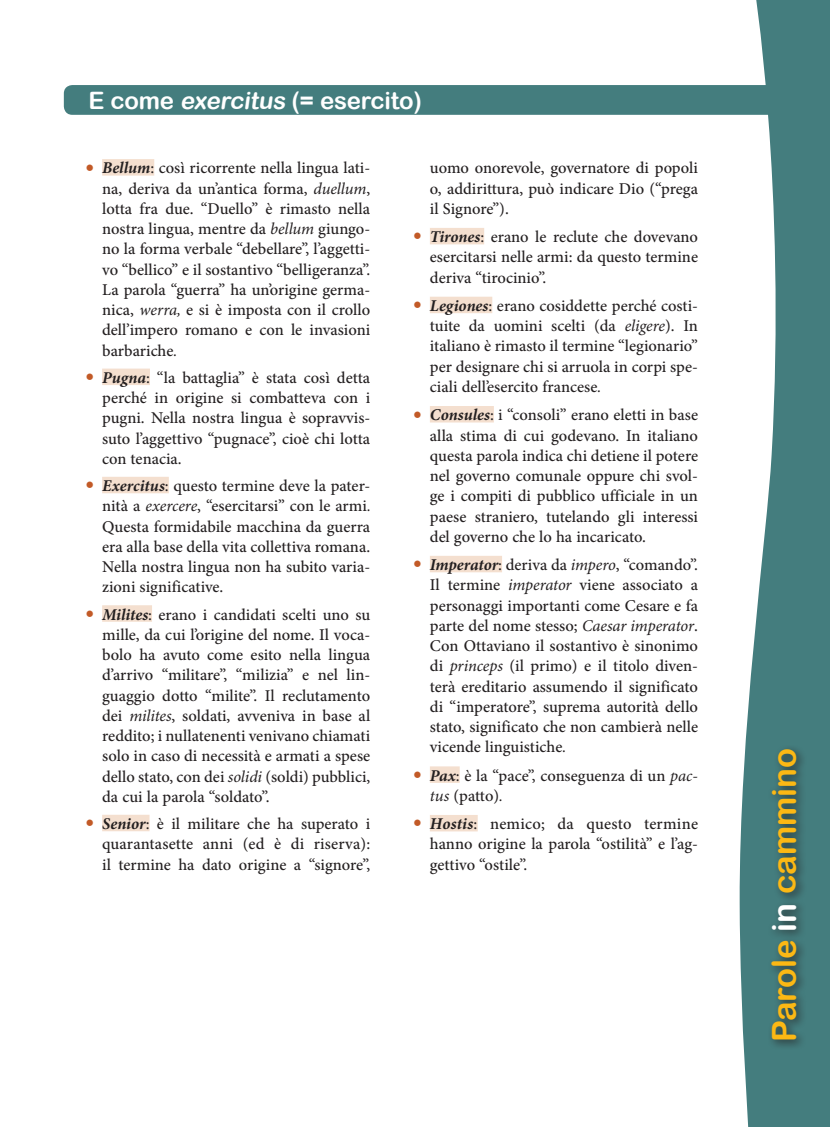
<style>
.page{position:relative;width:830px;height:1127px;background:#fff}
.page>*{position:absolute;margin:0;border:0;box-sizing:border-box;transform-origin:0 0}
.t1{font:33px "Arial Rounded MT Bold";color:#fcb814}
._08A_il_mito_dimostr{font:24px "Arial Rounded MT Bold";letter-spacing:-.01em;color:#fff}
._08D_testo_pallino{font:500 16.5px/20.2px "Minion Pro";color:#231f20;text-align:justify}
.s1{font-size:24px;color:#c25a27}
.s2{font-weight:700;font-style:italic}
.s3{font-weight:400;font-style:italic}
.s4{color:#fff}
</style>
<div class="page">
<svg style="left:739px;top:0;width:90px;height:1127px;fill:#447d7e"></svg>
<div style="left:767px;top:745px;width:39px;height:305px;background:#231f20;opacity:.75"></div>
<div style="left:64px;top:85px;width:710px;height:30px;background:#447d7e"></div>
<div style="left:102px;top:159px;width:52px;height:17px;background:#f4dfcf"></div>
<div style="left:102px;top:369px;width:48px;height:16px;background:#f4dfcf"></div>
<div style="left:102px;top:477px;width:67px;height:16px;background:#f4dfcf"></div>
<div style="left:102px;top:605px;width:50px;height:17px;background:#f4dfcf"></div>
<div style="left:102px;top:815px;width:47px;height:16px;background:#f4dfcf"></div>
<div style="left:429px;top:228px;width:55px;height:16px;background:#f4dfcf"></div>
<div style="left:429px;top:297px;width:63px;height:16px;background:#f4dfcf"></div>
<div style="left:429px;top:406px;width:64px;height:16px;background:#f4dfcf"></div>
<div style="left:429px;top:556px;width:73px;height:16px;background:#f4dfcf"></div>
<div style="left:429px;top:766px;width:30px;height:17px;background:#f4dfcf"></div>
<div style="left:429px;top:815px;width:48px;height:16px;background:#f4dfcf"></div>
<p class="_08A_il_mito_dimostr" style="left:88px;top:86px;width:335px">E come exercitus (= esercito)</p>
<p class="_08D_testo_pallino" style="left:102px;top:158px;width:269px;text-indent:-17px"><span class="s1">•</span> <span class="s2">Bellum</span>: così ricorrente nella lingua lati&shy;na, deriva da un’antica forma, <span class="s3">duellum</span>, lotta fra due. “Duello” è rimasto nella nostra lingua, mentre da <span class="s3">bellum</span> giungo&shy;no la forma verbale “debellare”, l’aggetti&shy;vo “bellico” e il sostantivo “belligeranza”.<br>La parola “guerra” ha un’origine germa&shy;nica, <span class="s3">werra,</span> e si è imposta con il crollo dell’impero romano e con le invasioni barbariche<span class="s3">.</span></p>
<p class="_08D_testo_pallino" style="left:102px;top:367px;width:269px;text-indent:-17px"><span class="s1">•</span> <span class="s2">Pugna</span>: “la battaglia” è stata così detta perché in origine si combatteva con i pugni. Nella nostra lingua è sopravvis&shy;suto l’aggettivo “pugnace”, cioè chi lotta con tenacia.</p>
<p class="_08D_testo_pallino" style="left:102px;top:476px;width:270px;text-indent:-17px"><span class="s1">•</span> <span class="s2">Exercitus</span>: questo termine deve la pater&shy;nità a <span class="s3">exercere</span>, “esercitarsi” con le armi<span class="s3">.<br></span>Questa formidabile macchina da guerra era alla base della vita collettiva romana.<br>Nella nostra lingua non ha subito varia&shy;zioni significative.</p>
<p class="_08D_testo_pallino" style="left:102px;top:604px;width:269px;text-indent:-17px"><span class="s1">•</span> <span class="s2">Milites</span>: erano i candidati scelti uno su mille, da cui l’origine del nome. Il voca&shy;bolo ha avuto come esito nella lingua d’arrivo “militare”, “milizia” e nel lin&shy;guaggio dotto “milite”. Il reclutamento dei <span class="s3">milites</span>, soldati, avveniva in base al reddito; i nullatenenti venivano chiamati solo in caso di necessità e armati a spese dello stato, con dei <span class="s3">solidi</span> (soldi) pubblici, da cui la parola “soldato”.</p>
<p class="_08D_testo_pallino" style="left:102px;top:813px;width:269px;text-indent:-17px"><span class="s1">•</span> <span class="s2">Senior</span>: è il militare che ha superato i quarantasette anni (ed è di riserva): il termine ha dato origine a “signore”,</p>
<p class="_08D_testo_pallino" style="left:429px;top:158px;width:269px">uomo onorevole, governatore di popoli o, addirittura, può indicare Dio (“prega il Signore”).</p>
<p class="_08D_testo_pallino" style="left:429px;top:227px;width:269px;text-indent:-17px"><span class="s1">•</span> <span class="s2">Tirones</span>: erano le reclute che dovevano esercitarsi nelle armi: da questo termine deriva “tirocinio”.</p>
<p class="_08D_testo_pallino" style="left:429px;top:296px;width:269px;text-indent:-17px"><span class="s1">•</span> <span class="s2">Legiones</span>: erano cosiddette perché costi&shy;tuite da uomini scelti (da <span class="s3">eligere</span>). In italiano è rimasto il termine “legionario” per designare chi si arruola in corpi spe&shy;ciali dell’esercito francese<span class="s3">.</span></p>
<p class="_08D_testo_pallino" style="left:429px;top:405px;width:269px;text-indent:-17px"><span class="s1">•</span> <span class="s2">Consules</span>: i “consoli” erano eletti in base alla stima di cui godevano. In italiano questa parola indica chi detiene il potere nel governo comunale oppure chi svol&shy;ge i compiti di pubblico ufficiale in un paese straniero, tutelando gli interessi del governo che lo ha incaricato.</p>
<p class="_08D_testo_pallino" style="left:429px;top:555px;width:269px;text-indent:-17px"><span class="s1">•</span> <span class="s2">Imperator</span>: deriva da <span class="s3">impero</span>, “comando”.<br>Il termine <span class="s3">imperator</span> viene associato a personaggi importanti come Cesare e fa parte del nome stesso; <span class="s3">Caesar imperator</span>.<br>Con Ottaviano il sostantivo è sinonimo di <span class="s3">princeps</span> (il primo) e il titolo diven&shy;terà ereditario assumendo il significato di “imperatore”, suprema autorità dello stato, significato che non cambierà nelle vicende linguistiche<span class="s3">.</span></p>
<p class="_08D_testo_pallino" style="left:429px;top:765px;width:269px;text-indent:-17px"><span class="s1">•</span> <span class="s2">Pax</span>: è la “pace”, conseguenza di un <span class="s3">pac&shy;tus</span> (patto)<span class="s3">.</span></p>
<p class="_08D_testo_pallino" style="left:429px;top:814px;width:269px;text-indent:-17px"><span class="s1">•</span> <span class="s2">Hostis</span>: nemico; da questo termine hanno origine la parola “ostilità” e l’ag&shy;gettivo “ostile”.</p>
<p class="t1" style="left:764px;top:1042px;width:295px;rotate:-90deg">Parole <span class="s4">in</span> cammino</p>
</div>
